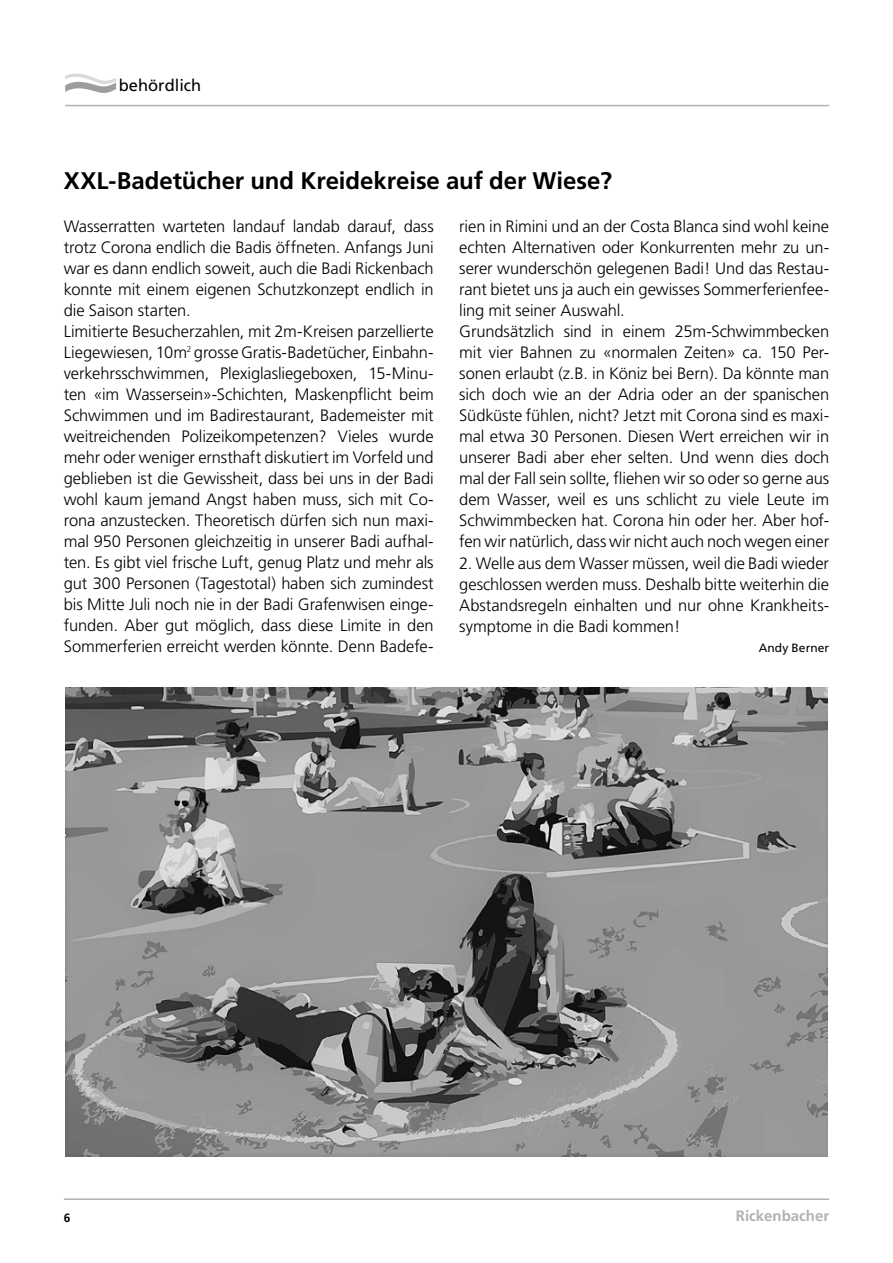
<style>
.page{position:relative;width:893px;height:1263px;background:#fff}
.page>*{position:absolute;margin:0;border:0;box-sizing:border-box;transform-origin:0 0}
.t1{font:700 24px "Frutiger";color:#000}
.t2{font:300 16.5px/21px "Frutiger";letter-spacing:-.005em;color:#000}
.t3{font:16.5px "Frutiger";color:#000}
.t4{font:700 15px "Frutiger";color:#b3b2b2}
.t5{font:12px "Frutiger";letter-spacing:.005em;color:#000}
.t6{font:700 12px "Frutiger";color:#000}
</style>
<div class="page">
<hr style="left:65px;top:105px;width:764px;height:1px;background:#b3b2b2">
<hr style="left:64px;top:1198px;width:765px;height:2px;background:#b3b2b2">
<svg style="left:65px;top:73px;width:51px;height:20px"></svg>
<img style="left:65px;top:688px;width:763px;height:469px">
<p class="t3" style="left:119px;top:76px;width:84px">behördlich</p>
<h1 class="t1" style="left:64px;top:166px;width:550px">XXL-Badetücher und Kreidekreise auf der Wiese?</h1>
<p class="t2" style="left:64px;top:216px;width:371px">Wasserratten warteten landauf landab darauf, dass trotz Corona endlich die Badis öffneten. Anfangs Juni war es dann endlich soweit, auch die Badi Rickenbach konnte mit einem eigenen Schutzkonzept endlich in die Saison starten.<br>Limitierte Besucherzahlen, mit 2m-Kreisen parzellierte Liegewiesen, 10m<sup>2</sup> grosse Gratis-Badetücher, Einbahn&shy;verkehrsschwimmen, Plexiglasliegeboxen, 15-Minu&shy;ten «im Wassersein»-Schichten, Maskenpflicht beim Schwimmen und im Badirestaurant, Bademeister mit weitreichenden Polizeikompetenzen? Vieles wurde mehr oder weniger ernsthaft diskutiert im Vorfeld und geblieben ist die Gewissheit, dass bei uns in der Badi wohl kaum jemand Angst haben muss, sich mit Co&shy;rona anzustecken. Theoretisch dürfen sich nun maxi&shy;mal 950 Personen gleichzeitig in unserer Badi aufhal&shy;ten. Es gibt viel frische Luft, genug Platz und mehr als gut 300 Personen (Tagestotal) haben sich zumindest bis Mitte Juli noch nie in der Badi Grafenwisen einge&shy;funden. Aber gut möglich, dass diese Limite in den Sommerferien erreicht werden könnte. Denn Badefe-</p>
<p class="t2" style="left:459px;top:216px;width:371px">rien in Rimini und an der Costa Blanca sind wohl keine echten Alternativen oder Konkurrenten mehr zu un&shy;serer wunderschön gelegenen Badi! Und das Restau&shy;rant bietet uns ja auch ein gewisses Sommerferienfee&shy;ling mit seiner Auswahl.<br>Grundsätzlich sind in einem 25m-Schwimmbecken mit vier Bahnen zu «normalen Zeiten» ca. 150 Per&shy;sonen erlaubt (z.B. in Köniz bei Bern). Da könnte man sich doch wie an der Adria oder an der spanischen Südküste fühlen, nicht? Jetzt mit Corona sind es maxi&shy;mal etwa 30 Personen. Diesen Wert erreichen wir in unserer Badi aber eher selten. Und wenn dies doch mal der Fall sein sollte, fliehen wir so oder so gerne aus dem Wasser, weil es uns schlicht zu viele Leute im Schwimmbecken hat. Corona hin oder her. Aber hof&shy;fen wir natürlich, dass wir nicht auch noch wegen einer</p>
<p class="t2" style="left:459px;top:552px;width:371px;text-align:justify">2. Welle aus dem Wasser müssen, weil die Badi wieder geschlossen werden muss. Deshalb bitte weiterhin die Abstandsregeln einhalten und nur ohne Krankheits&shy;symptome in die Badi kommen!</p>
<p class="t5" style="left:759px;top:641px;width:72px">Andy Berner</p>
<p class="t6" style="left:64px;top:1211px;width:8px">6</p>
<p class="t4" style="left:736px;top:1207px;width:95px">Rickenbacher</p>
</div>
